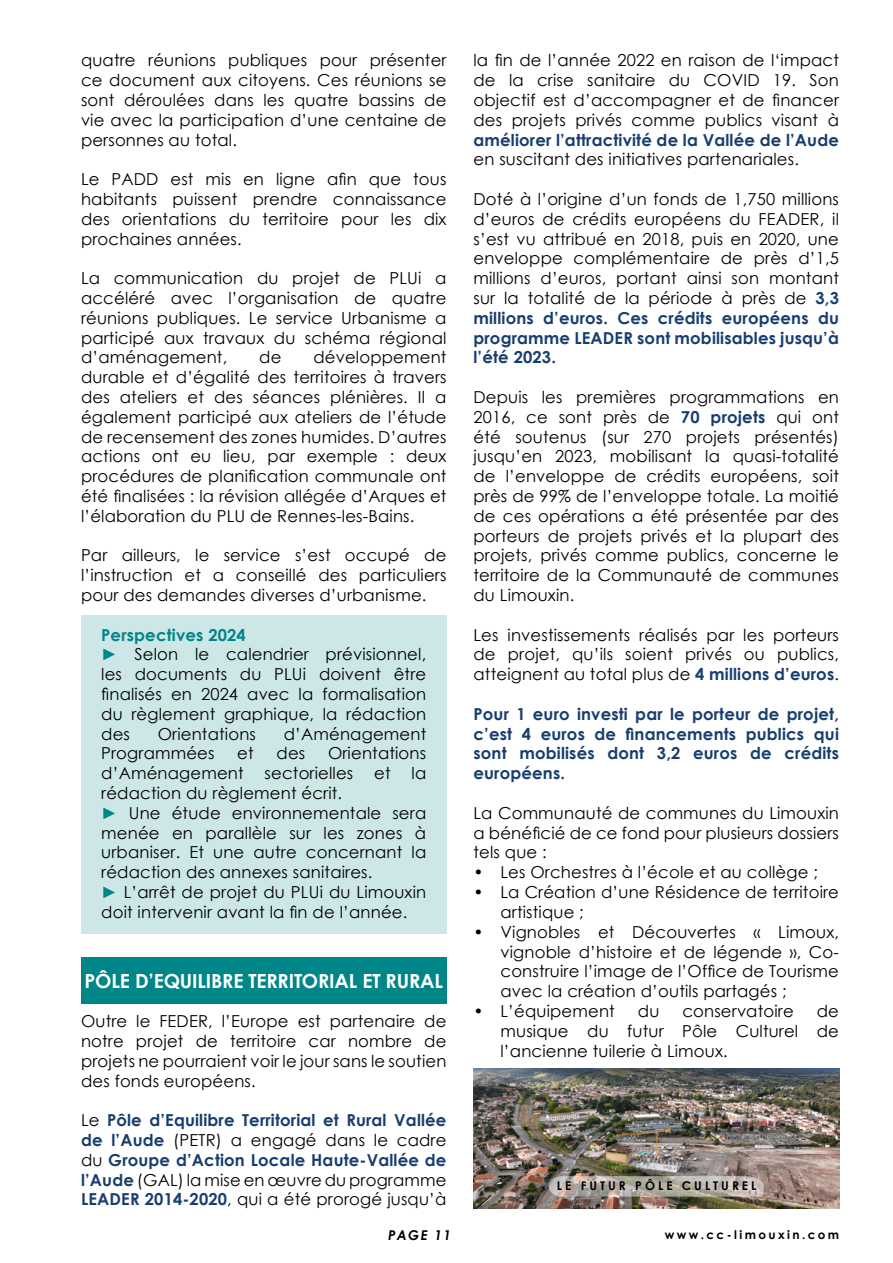
<style>
.page{position:relative;width:893px;height:1263px;background:#fff}
.page>*{position:absolute;margin:0;border:0;box-sizing:border-box;transform-origin:0 0}
.t1{font:700 19.5px "Century Gothic";letter-spacing:-.01em;color:#fff}
.t2{font:16.5px/19.8px "Century Gothic";letter-spacing:.01em;color:#000;text-align:justify}
.t3{font:700 16.5px/19.8px "Century Gothic";letter-spacing:.01em;color:#173e6f;text-align:justify}
.t4{font:italic 700 13.5px "Century Gothic";letter-spacing:.1em;color:#000}
.t5{font:700 12px "Century Gothic";letter-spacing:.2em;color:#000}
.t6{font:700 12px "Century Gothic";letter-spacing:.25em;color:#000}
.s1{font-weight:700;color:#008588}
.s2{font-weight:400;color:#000}
.s3{font-weight:700;color:#173e6f}
</style>
<div class="page">
<div style="left:81px;top:957px;width:365px;height:47px;background:#008588"></div>
<div style="left:81px;top:615px;width:366px;height:319px;background:#cde7e7"></div>
<img style="left:474px;top:1069px;width:365px;height:140px">
<svg style="left:549px;top:1176px;width:215px;height:20px;background:#b7b1a8"></svg>
<p class="t2" style="left:81px;top:50px;width:367px">quatre réunions publiques pour présenter ce document aux citoyens. Ces réunions se sont déroulées dans les quatre bassins de vie avec la participation d’une centaine de personnes au total.</p>
<p class="t2" style="left:81px;top:169px;width:367px">Le PADD est mis en ligne afin que tous habitants puissent prendre connaissance des orientations du territoire pour les dix prochaines années.</p>
<p class="t2" style="left:81px;top:268px;width:367px">La communication du projet de PLUi a accéléré avec l’organisation de quatre réunions publiques. Le service Urbanisme a participé aux travaux du schéma régional d’aménagement,</p>
<p class="t2" style="left:81px;top:347px;width:367px;text-indent:232px">développement durable et d’égalité des territoires à travers des ateliers et des séances plénières. Il a également participé aux ateliers de l’étude de recensement des zones humides. D’autres actions ont eu lieu, par exemple : deux procédures de planification communale ont été finalisées : la révision allégée d’Arques et l’élaboration du PLU de Rennes-les-Bains.</p>
<p class="t2" style="left:81px;top:545px;width:367px">Par ailleurs, le service s’est occupé de l’instruction et a conseillé des particuliers pour des demandes diverses d’urbanisme.</p>
<p class="t2" style="left:101px;top:624px;width:327px;text-align:left"><span class="s1">Perspectives 2024<br>►</span> Selon le calendrier prévisionnel, les documents du PLUi doivent être finalisés en 2024 avec la formalisation du règlement graphique, la rédaction des</p>
<p class="t2" style="left:259px;top:347px;width:24px">de</p>
<p class="t2" style="left:158px;top:723px;width:100px">Orientations</p>
<p class="t2" style="left:284px;top:723px;width:144px">d’Aménagement</p>
<p class="t2" style="left:101px;top:743px;width:115px">Programmées</p>
<p class="t2" style="left:237px;top:743px;width:18px">et</p>
<p class="t2" style="left:277px;top:743px;width:30px">des</p>
<p class="t2" style="left:328px;top:743px;width:100px">Orientations</p>
<p class="t2" style="left:101px;top:763px;width:144px">d’Aménagement</p>
<p class="t2" style="left:265px;top:763px;width:90px">sectorielles</p>
<p class="t2" style="left:374px;top:763px;width:18px">et</p>
<p class="t2" style="left:411px;top:763px;width:16px">la</p>
<p class="t2" style="left:101px;top:783px;width:326px;text-align:left">rédaction du règlement écrit.<br><span class="s1">►</span> Une étude environnementale sera menée en parallèle sur les zones à urbaniser. Et une autre concernant la rédaction des annexes sanitaires.<br><span class="s1">►</span> L’arrêt de projet du PLUi du Limouxin doit intervenir avant la fin de l’année.</p>
<p class="t1" style="left:85px;top:965px;width:360px">PÔLE D’EQUILIBRE TERRITORIAL ET RURAL</p>
<p class="t2" style="left:81px;top:1011px;width:367px">Outre le FEDER, l’Europe est partenaire de notre projet de territoire car nombre de projets ne pourraient voir le jour sans le soutien des fonds européens.</p>
<p class="t3" style="left:81px;top:1109px;width:367px"><span class="s2">Le</span> Pôle d’Equilibre Territorial et Rural Vallée de l’Aude <span class="s2">(PETR) a engagé dans le cadre du</span> Groupe d’Action Locale Haute-Vallée de l’Aude <span class="s2">(GAL) la mise en œuvre du programme </span>LEADER 2014-2020<span class="s2">, qui a été prorogé jusqu’à</span></p>
<p class="t4" style="left:388px;top:1225px;width:64px">PAGE 11</p>
<p class="t2" style="left:473px;top:50px;width:367px">la fin de l’année 2022 en raison de l‘impact de la crise sanitaire du COVID 19. Son objectif est d’accompagner et de financer des projets privés comme publics visant à</p>
<p class="t3" style="left:473px;top:129px;width:367px">améliorer l’attractivité de la Vallée de l’Aude</p>
<p class="t2" style="left:473px;top:149px;width:327px">en suscitant des initiatives partenariales.</p>
<p class="t2" style="left:473px;top:189px;width:367px">Doté à l’origine d’un fonds de 1,750 millions d’euros de crédits européens du FEADER, il s’est vu attribué en 2018, puis en 2020, une enveloppe complémentaire de près d’1,5 millions d’euros, portant ainsi son montant sur la totalité de la période à près de <span class="s3">3,3 millions d’euros. Ces crédits européens du programme LEADER sont mobilisables jusqu’à l’été 2023.</span></p>
<p class="t2" style="left:473px;top:387px;width:367px">Depuis les premières programmations en 2016, ce sont près de <span class="s3">70 projets</span> qui ont été soutenus (sur 270 projets présentés) jusqu’en 2023, mobilisant la quasi-totalité de l’enveloppe de crédits européens, soit près de 99% de l’enveloppe totale. La moitié de ces opérations a été présentée par des porteurs de projets privés et la plupart des projets, privés comme publics, concerne le territoire de la Communauté de communes du Limouxin.</p>
<p class="t2" style="left:473px;top:624px;width:367px">Les investissements réalisés par les porteurs de projet, qu’ils soient privés ou publics, atteignent au total plus de <span class="s3">4 millions d’euros</span>.</p>
<p class="t3" style="left:473px;top:703px;width:367px">Pour 1 euro investi par le porteur de projet, c’est 4 euros de financements publics qui sont mobilisés dont 3,2 euros de crédits européens.</p>
<p class="t2" style="left:473px;top:803px;width:367px">La Communauté de communes du Limouxin a bénéficié de ce fond pour plusieurs dossiers tels que :</p>
<p class="t2" style="left:473px;top:862px;width:346px">• Les Orchestres à l’école et au collège ;</p>
<p class="t2" style="left:500px;top:882px;width:340px;text-indent:-27px">• La Création d’une Résidence de territoire artistique ;</p>
<p class="t2" style="left:500px;top:921px;width:340px;text-indent:-27px">• Vignobles et Découvertes « Limoux, vignoble d’histoire et de légende », Co&shy;construire l’image de l’Office de Tourisme avec la création d’outils partagés ;</p>
<p class="t2" style="left:473px;top:1001px;width:143px">• L’équipement</p>
<p class="t2" style="left:638px;top:1001px;width:23px">du</p>
<p class="t2" style="left:682px;top:1001px;width:113px">conservatoire</p>
<p class="t2" style="left:500px;top:1001px;width:340px;text-indent:316px">de musique du futur Pôle Culturel de l’ancienne tuilerie à Limoux.</p>
<p class="t6" style="left:557px;top:1176px;width:201px">LE FUTUR PÔLE CULTUREL</p>
<p class="t5" style="left:665px;top:1225px;width:176px">www.cc-limouxin.com</p>
</div>
